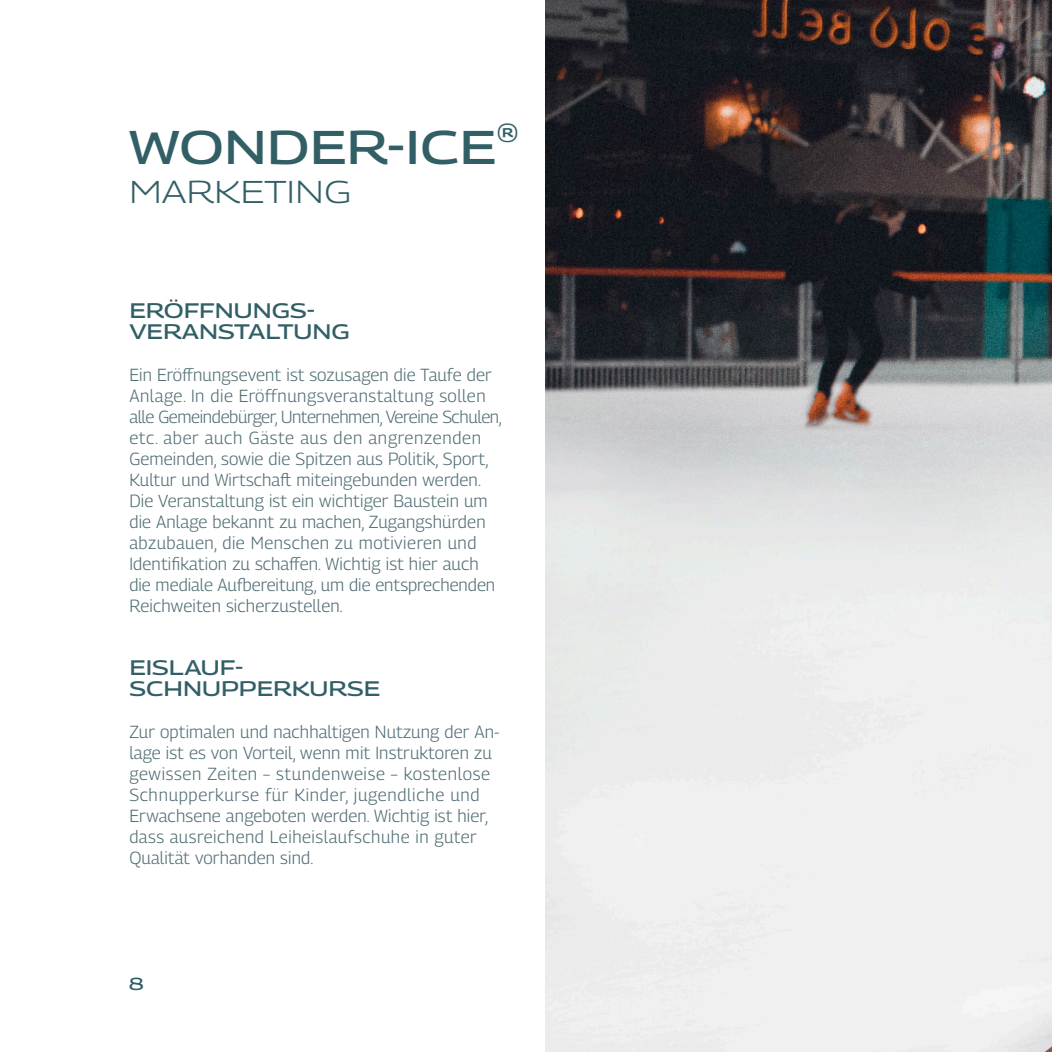
<style>
.page{position:relative;width:1052px;height:1052px;background:#fff}
.page>*{position:absolute;margin:0;border:0;box-sizing:border-box;transform-origin:0 0}
.t1{font:500 47.25px "Georama Expanded";color:#325f66}
.t2{font:300 31.5px "Georama Expanded";color:#325f66}
.t3{font:500 21px/21px "Georama Expanded";color:#325f66}
.t4{font:300 17.5px/21px "Georama";letter-spacing:.01em;color:#506e75}
.t5{font:500 17.5px "Georama Expanded";color:#325f66}
</style>
<div class="page">
<img style="left:546px;top:0;width:506px;height:1052px">
<h1 class="t1" style="left:129px;top:113px;width:391px">WONDER-ICE<sup>®</sup></h1>
<h2 class="t2" style="left:129px;top:169px;width:224px">MARKETING</h2>
<p class="t3" style="left:129px;top:300px;width:222px">ERÖFFNUNGS-<br>VERANSTALTUNG</p>
<p class="t4" style="left:129px;top:364px;width:374px">Ein Eröffnungsevent ist sozusagen die Taufe der Anlage. In die Eröffnungsveranstaltung sollen alle Gemeindebürger, Unternehmen, Vereine Schulen, etc. aber auch Gäste aus den angrenzenden Gemeinden, sowie die Spitzen aus Politik, Sport, Kultur und Wirtschaft miteingebunden werden.<br>Die Veranstaltung ist ein wichtiger Baustein um die Anlage bekannt zu machen, Zugangshürden abzubauen, die Menschen zu motivieren und Identifikation zu schaffen. Wichtig ist hier auch die mediale Aufbereitung, um die entsprechenden Reichweiten sicherzustellen.</p>
<p class="t3" style="left:129px;top:657px;width:252px">EISLAUF-<br>SCHNUPPERKURSE</p>
<p class="t4" style="left:129px;top:721px;width:372px">Zur optimalen und nachhaltigen Nutzung der An&shy;lage ist es von Vorteil, wenn mit Instruktoren zu gewissen Zeiten – stundenweise – kostenlose Schnupperkurse für Kinder, jugendliche und Erwachsene angeboten werden. Wichtig ist hier, dass ausreichend Leiheislaufschuhe in guter Qualität vorhanden sind.</p>
<p class="t5" style="left:129px;top:970px;width:16px">8</p>
</div>
